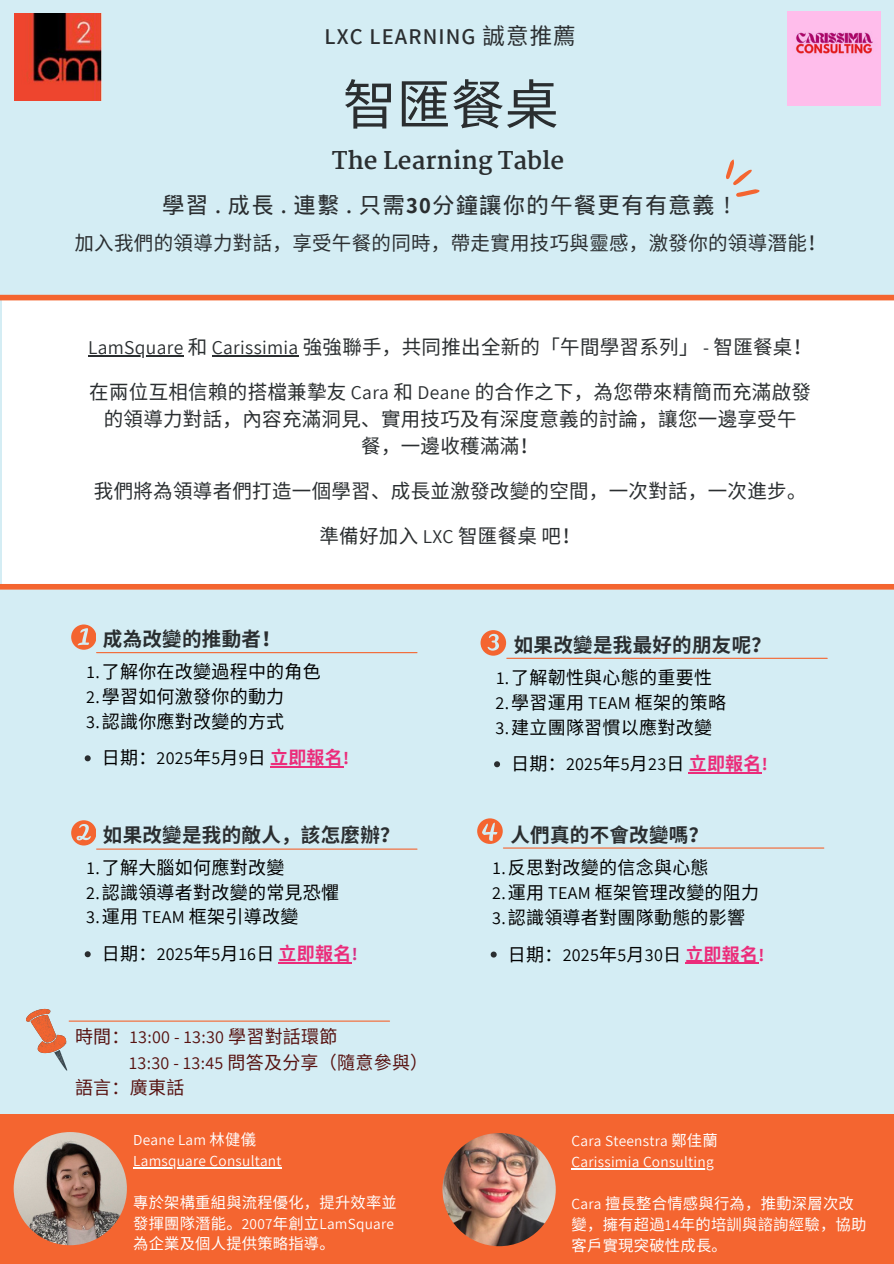
<style>
.page{position:relative;width:894px;height:1264px;background:#fff}
.page>*{position:absolute;margin:0;border:0;box-sizing:border-box;transform-origin:0 0}
.t1{font:54px "Noto Sans CJ Ksc";color:#2a2e30}
.t2{font:700 24px "Martel";color:#2a2e30}
.t3{font:22.5px "Wen Quan Yi Micro Hei";letter-spacing:.05em;color:#2a2e30}
.t4{font:600 22.5px "Assistant";letter-spacing:.05em;color:#2a2e30}
.t5{font:19.5px/27px "Noto Sans CJ Ksc";letter-spacing:.015em;color:#2a2e30;text-align:center}
.t6{font:700 19.5px "Noto Sans CJ Ksc";letter-spacing:.015em;color:#2a2e30}
.t7{font:18px "Noto Sans CJ Ksc";letter-spacing:.015em;color:#000}
.t8{font:18px "Assistant";letter-spacing:.015em;color:#000}
.t9{font:18px "Assistant";letter-spacing:.015em;color:#571210}
.t10{font:18px "Noto Sans CJ Ksc";color:#571210}
.t11{font:15.3px/20.9px "Noto Sans CJ Ksc";letter-spacing:.015em;color:#fff}
.t12{font:15.3px "Assistant";letter-spacing:.015em;color:#fff}
.s1{font-family:"Noto Sans CJ Ksc";font-weight:400}
.s2{font-family:"Assistant";font-weight:600}
.s3{font-family:"Assistant";font-weight:700}
.s4{font-family:"Assistant"}
.s5{font-weight:700;color:#eb2c7a}
.s6{font-family:"Assistant";font-weight:700;color:#eb2c7a}
.s7{font-family:"Noto Sans CJ Ksc"}
.s8{font-family:"Noto Sans CJ Ksc";font-weight:700;color:#eb2c7a}
.s9{font-weight:700;color:#d73186}
</style>
<div class="page">
<div style="left:0;top:0;width:893px;height:1263px;background:#d4edf4"></div>
<div style="left:2px;top:297px;width:891px;height:290px;background:#fff"></div>
<div style="left:0;top:1113px;width:893px;height:150px;background:#f46530"></div>
<hr style="left:97px;top:652px;width:320px;height:1px;background:#f46530">
<hr style="left:97px;top:848px;width:320px;height:1px;background:#f46530">
<hr style="left:506px;top:657px;width:321px;height:2px;background:#f46530">
<hr style="left:503px;top:847px;width:320px;height:1px;background:#f46530">
<svg style="left:71px;top:624px;width:25px;height:25px"></svg>
<svg style="left:71px;top:820px;width:25px;height:25px"></svg>
<svg style="left:480px;top:630px;width:26px;height:25px"></svg>
<svg style="left:477px;top:818px;width:25px;height:26px"></svg>
<div style="left:0;top:295px;width:893px;height:5px;background:#f46530"></div>
<div style="left:0;top:584px;width:893px;height:5px;background:#f46530"></div>
<img style="left:14px;top:14px;width:88px;height:86px">
<img style="left:14px;top:1131px;width:113px;height:114px;border-radius:50%">
<img style="left:442px;top:1132px;width:113px;height:114px;border-radius:50%">
<img style="left:787px;top:12px;width:93px;height:93px">
<svg style="left:726px;top:159px;width:33px;height:38px"></svg>
<svg style="left:26px;top:1008px;width:48px;height:63px"></svg>
<svg style="left:85px;top:951px;width:6px;height:6px"></svg>
<hr style="left:278px;top:961px;width:73px;height:2px;background:#eb2c7a">
<hr style="left:69px;top:1020px;width:320px;height:1px;background:#f46530">
<hr style="left:88px;top:355px;width:96px;height:1px;background:#2a2e30">
<hr style="left:212px;top:355px;width:86px;height:1px;background:#2a2e30">
<svg style="left:85px;top:755px;width:6px;height:6px"></svg>
<hr style="left:270px;top:765px;width:73px;height:2px;background:#eb2c7a">
<svg style="left:494px;top:761px;width:6px;height:6px"></svg>
<hr style="left:688px;top:771px;width:73px;height:2px;background:#eb2c7a">
<svg style="left:490px;top:951px;width:6px;height:6px"></svg>
<hr style="left:685px;top:962px;width:73px;height:1px;background:#eb2c7a">
<hr style="left:133px;top:1166px;width:149px;height:1px;background:#fff">
<hr style="left:571px;top:1168px;width:142px;height:1px;background:#fff">
<p class="t4" style="left:324px;top:21px;width:253px">LXC LEARNING <span class="s1">誠意推薦</span></p>
<p class="t1" style="left:342px;top:62px;width:217px">智匯餐桌</p>
<h3 class="t2" style="left:331px;top:146px;width:234px">The Learning Table</h3>
<h1 class="t3" style="left:162px;top:192px;width:577px">學習 <span class="s2">.</span> 成長 <span class="s2">.</span> 連繫 <span class="s2">.</span> 只需<span class="s3">30</span>分鐘讓你的午餐更有有意義！</h1>
<h4 class="t5" style="left:74px;top:228px;width:753px">加入我們的領導力對話，享受午餐的同時，帶走實用技巧與靈感，激發你的領導潛能！</h4>
<p class="t5" style="left:88px;top:332px;width:725px"><span class="s4">LamSquare</span> 和 <span class="s4">Carissimia</span> 強強聯手，共同推出全新的「午間學習系列」 <span class="s4">-</span> 智匯餐桌！</p>
<h5 class="t5" style="left:89px;top:377px;width:723px">在兩位互相信賴的搭檔兼摯友 <span class="s4">Cara</span> 和 <span class="s4">Deane</span> 的合作之下，為您帶來精簡而充滿啟發的領導力對話，內容充滿洞見、實用技巧及有深度意義的討論，讓您一邊享受午<br>餐，一邊收穫滿滿！</h5>
<p class="t5" style="left:94px;top:476px;width:714px">我們將為領導者們打造一個學習、成長並激發改變的空間，一次對話，一次進步。</p>
<p class="t5" style="left:319px;top:521px;width:263px">準備好加入 <span class="s4">LXC</span> 智匯餐桌吧！</p>
<h6 class="t6" style="left:103px;top:623px;width:179px">成為改變的推動者！</h6>
<p class="t7" style="left:87px;top:657px;width:234px"><span class="s4">1.</span>了解你在改變過程中的角色</p>
<p class="t7" style="left:86px;top:682px;width:197px"><span class="s4">2.</span>學習如何激發你的動力</p>
<p class="t7" style="left:86px;top:706px;width:199px"><span class="s4">3.</span>認識你應對改變的方式</p>
<p class="t7" style="left:102px;top:743px;width:249px">日期：<span class="s4">2025</span>年<span class="s4">5</span>月 <span class="s4">9</span>日<span class="s5">立即報名</span><span class="s6">!</span></p>
<p class="t6" style="left:103px;top:819px;width:298px">如果改變是我的敵人，該怎麼辦？</p>
<p class="t7" style="left:87px;top:853px;width:199px"><span class="s4">1.</span>了解大腦如何應對改變</p>
<p class="t7" style="left:86px;top:877px;width:254px"><span class="s4">2.</span>認識領導者對改變的常見恐懼</p>
<p class="t7" style="left:86px;top:902px;width:213px"><span class="s4">3.</span>運用 <span class="s4">TEAM</span> 框架引導改變</p>
<p class="t8" style="left:102px;top:941px;width:257px"><span class="s7">日期：</span>2025<span class="s7">年</span>5<span class="s7">月</span> 16<span class="s7">日</span><span class="s8">立即報名</span><span class="s9">!</span></p>
<p class="t9" style="left:75px;top:1025px;width:264px"><span class="s7">時間：</span>13:00 - 13:30 <span class="s7">學習對話環節</span></p>
<p class="t9" style="left:129px;top:1050px;width:300px">13:30 - 13:45 <span class="s7">問答及分享（隨意參與）</span></p>
<p class="t10" style="left:75px;top:1072px;width:111px">語言：廣東話</p>
<p class="t12" style="left:133px;top:1129px;width:124px">Deane Lam <span class="s7">林健儀</span></p>
<h6 class="t12" style="left:133px;top:1150px;width:150px">Lamsquare Consultant</h6>
<p class="t11" style="left:133px;top:1190px;width:265px">專於架構重組與流程優化，提升效率並發揮團隊潛能。<span class="s4">2007</span>年創立<span class="s4">LamSquare</span>為企業及個人提供策略指導。</p>
<h6 class="t6" style="left:513px;top:629px;width:258px">如果改變是我最好的朋友呢？</h6>
<p class="t7" style="left:496px;top:663px;width:217px"><span class="s4">1.</span>了解韌性與心態的重要性</p>
<h6 class="t7" style="left:495px;top:688px;width:232px"><span class="s4">2.</span>學習運用 <span class="s4">TEAM</span> 框架的策略</h6>
<p class="t7" style="left:495px;top:712px;width:218px"><span class="s4">3.</span>建立團隊習慣以應對改變</p>
<p class="t8" style="left:511px;top:752px;width:258px"><span class="s7">日期：</span>2025<span class="s7">年</span>5<span class="s7">月</span> 23<span class="s7">日</span><span class="s8">立即報名</span><span class="s5">!</span></p>
<p class="t6" style="left:510px;top:819px;width:199px">人們真的不會改變嗎？</p>
<p class="t7" style="left:493px;top:853px;width:217px"><span class="s4">1.</span>反思對改變的信念與心態</p>
<p class="t7" style="left:492px;top:878px;width:266px"><span class="s4">2.</span>運用 <span class="s4">TEAM</span> 框架管理改變的阻力</p>
<p class="t7" style="left:492px;top:902px;width:254px"><span class="s4">3.</span>認識領導者對團隊動態的影響</p>
<p class="t8" style="left:507px;top:942px;width:258px"><span class="s7">日期：</span>2025<span class="s7">年</span>5<span class="s7">月</span> 30<span class="s7">日</span><span class="s8">立即報名</span><span class="s5">!</span></p>
<p class="t12" style="left:571px;top:1130px;width:148px">Cara Steenstra <span class="s7">鄭佳蘭</span></p>
<p class="t12" style="left:571px;top:1151px;width:144px">Carissimia Consulting</p>
<p class="t11" style="left:571px;top:1191px;width:296px"><span class="s4">Cara</span> 擅長整合情感與行為，推動深層次改變，擁有超過<span class="s4">14</span>年的培訓與諮詢經驗，協助客戶實現突破性成長。</p>
</div>
